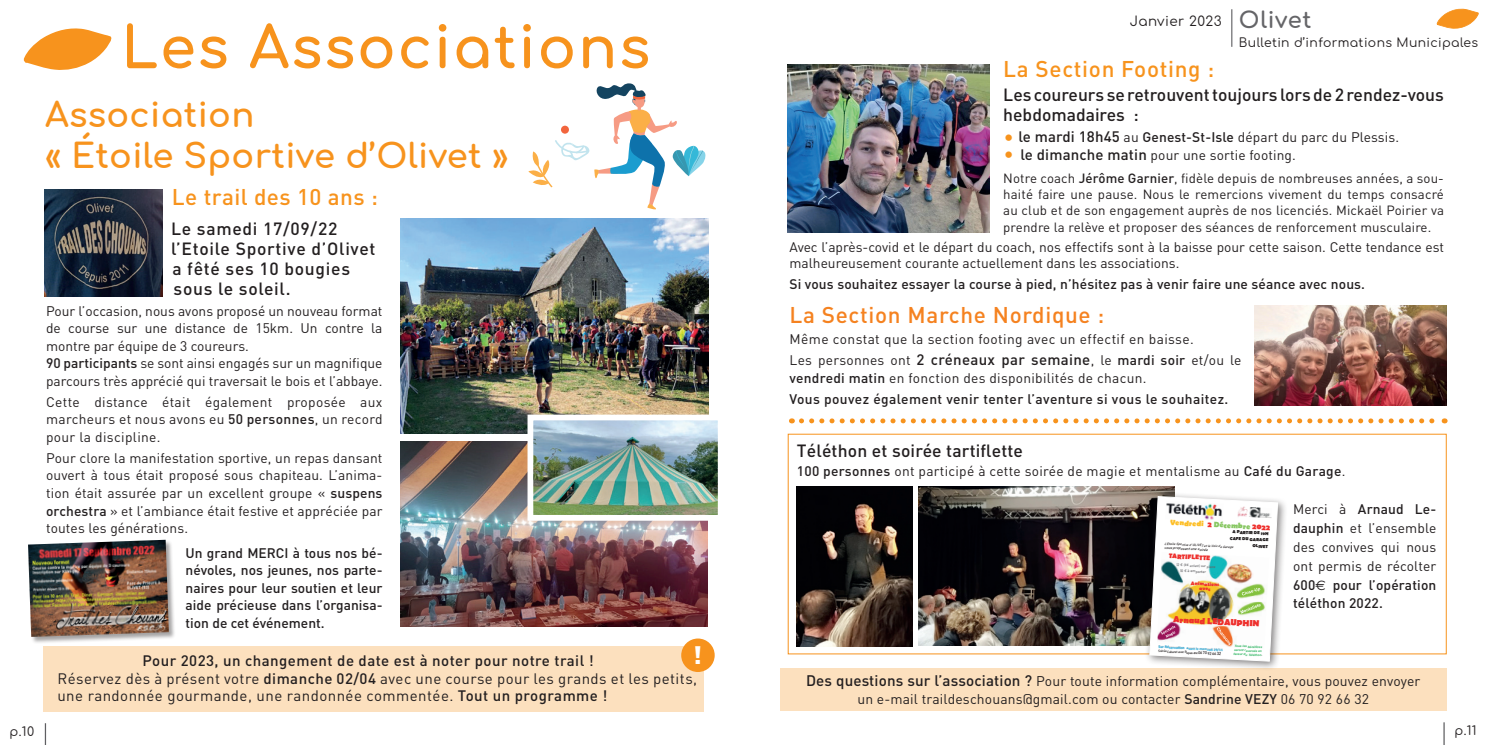
<style>
.page{position:relative;width:1489px;height:745px;background:#fff}
.page>*{position:absolute;margin:0;border:0;box-sizing:border-box;transform-origin:0 0}
.t1{font:700 57.5px "Comfortaa";letter-spacing:.03em;color:#f7931d}
.t2{font:700 33.75px/40.6px "Comfortaa";letter-spacing:.01em;color:#f7931d}
.t3{font:900 25px "DIN";color:#fff}
.t4{font:500 22.5px "DIN";letter-spacing:.03em;color:#f7931d}
.t5{font:500 22.5px "DIN";letter-spacing:.03em;color:#f58220}
.t6{font:700 22.5px "Comfortaa";letter-spacing:.03em;color:#656568}
.t7{font:500 17.5px/20px "DIN";letter-spacing:.01em;color:#231f20}
.t8{font:500 17.5px/20px "DIN";letter-spacing:.04em;color:#231f20}
.t9{font:15px/17.5px "DIN";letter-spacing:.03em;color:#231f20}
.t10{font:13.88px/17.6px "DIN";letter-spacing:.01em;color:#231f20;text-align:center}
.t11{font:13.75px/17.5px "DIN";color:#231f20}
.t12{font:500 13.75px/17.5px "DIN";letter-spacing:.01em;color:#231f20;text-align:justify}
.t13{font:500 13.75px/21px "DIN";letter-spacing:.03em;color:#231f20}
.t14{font:13.75px/21px "DIN";letter-spacing:.03em;color:#231f20}
.t15{font:13.75px "DIN";letter-spacing:.02em;color:#231f20}
.t16{font:13.5px "Comfortaa";letter-spacing:.03em;color:#231f20}
.t17{font:13.25px/16.2px "DIN";letter-spacing:.01em;color:#231f20;text-align:justify}
.t18{font:12.5px "Comfortaa";color:#231f20}
.t19{font:12.38px "Comfortaa";letter-spacing:.03em;color:#231f20}
.t20{font:700 8.75px "Berlin Sans FB";color:#ee2f2c}
.t21{font:700 7.75px "Berlin Sans FB";color:#fdbe26}
.t22{font:700 6.62px "Berlin Sans FB";color:#ee2f2c}
.t23{font:700 5.12px/4.8px "Berlin Sans FB";color:#ee2f2c;text-align:center}
.t24{font:700 4.38px/6.5px "Berlin Sans FB";color:#231f20;text-align:right}
.t25{font:700 3.62px "Calibri";color:#1aaee5}
.t26{font:italic 700 3.62px "Bahnschrift";color:#231f20}
.t27{font:700 3.62px "Bahnschrift";color:#636366}
.t28{font:italic 700 3.25px "Bahnschrift";color:#231f20}
.t29{font:semi-condensed 3.25px "Bahnschrift";color:#231f20}
.t30{font:700 3.25px "Bahnschrift";color:#636366}
.t31{font:italic 700 3.12px/4px "Arial";color:#2bb45f}
.s1{font-weight:500}
.s2{font-weight:500;font-size:15px}
.s3{font-weight:400}
.s4{font-family:"Euro Sans"}
.s5{color:#ee2f2c}
.s6{color:#87c762}
.s7{font-size:3.62px}
.s8{font-size:4px}
.s9{font-weight:700;font-size:4px}
.s10{font-weight:700;font-size:4.38px}
.s11{color:#231f20}
.s12{font-weight:500;font-size:15.12px}
</style>
<div class="page">
<hr style="left:1231px;top:9px;width:1px;height:38px;background:#5f5f62">
<svg style="left:45px;top:723px;width:1px;height:21px"></svg>
<img style="left:787px;top:65px;width:202px;height:168px">
<div style="left:779px;top:668px;width:667px;height:42px;background:#fce0be"></div>
<svg style="left:1443px;top:722px;width:1px;height:22px"></svg>
<img style="left:400px;top:219px;width:308px;height:214px">
<img style="left:1254px;top:305px;width:192px;height:100px">
<svg style="left:23px;top:28px;width:89px;height:42px"></svg>
<svg style="left:1436px;top:8px;width:43px;height:21px"></svg>
<svg style="left:528px;top:83px;width:178px;height:127px"></svg>
<div style="left:561px;top:126px;width:8px;height:8px;background:#f2653d;border-radius:50%"></div>
<img style="left:400px;top:441px;width:307px;height:185px">
<div style="left:43px;top:645px;width:660px;height:66px;background:#fce0be"></div>
<img style="left:534px;top:421px;width:182px;height:92px">
<div style="left:527px;top:414px;width:196px;height:106px;border:6px solid #fff"></div>
<img style="left:44px;top:189px;width:118px;height:107px">
<svg style="left:801px;top:418px;width:643px;height:5px"></svg>
<div style="left:28px;top:539px;width:148px;height:105px;background:#231f20;opacity:.41"></div>
<img style="left:28px;top:539px;width:141px;height:97px">
<div style="left:681px;top:638px;width:33px;height:33px;background:#f7931d;border-radius:50%"></div>
<img style="left:918px;top:486px;width:256px;height:159px">
<img style="left:796px;top:486px;width:116px;height:159px">
<div style="left:1144px;top:491px;width:143px;height:180px;background:#231f20;opacity:.57"></div>
<svg style="left:1149px;top:495px;width:129px;height:166px"></svg>
<h1 class="t1" style="left:121px;top:-5px;width:530px">Les Associations</h1>
<p class="t18" style="left:10px;top:720px;width:26px">p.10</p>
<h2 class="t2" style="left:45px;top:90px;width:464px">Association<br>« Étoile Sportive d’Olivet »</h2>
<h3 class="t4" style="left:172px;top:183px;width:207px">Le trail des 10 ans :</h3>
<p class="t8" style="left:171px;top:217px;width:206px">Le samedi 17/09/22 l’Etoile Sportive d’Olivet a fêté ses 10 bougies sous le soleil.</p>
<p class="t11" style="left:46px;top:301px;width:338px">Pour l’occasion, nous avons proposé un nouveau format de course sur une distance de 15km. Un contre la montre par équipe de 3 coureurs.<br><span class="s1">90 participants</span> se sont ainsi engagés sur un magnifique parcours très apprécié qui traversait le bois et l’abbaye.</p>
<p class="t11" style="left:46px;top:392px;width:338px;text-align:justify">Cette distance était également proposée aux marcheurs et nous avons eu <span class="s1">50 personnes</span>, un record pour la discipline.</p>
<p class="t11" style="left:46px;top:448px;width:338px;text-align:justify">Pour clore la manifestation sportive, un repas dansant ouvert à tous était proposé sous chapiteau. L’anima&shy;tion était assurée par un excellent groupe « <span class="s1">suspens orchestra</span> » et l’ambiance était festive et appréciée par toutes les générations.</p>
<p class="t12" style="left:185px;top:543px;width:198px">Un grand MERCI à tous nos bé&shy;névoles, nos jeunes, nos parte&shy;naires pour leur soutien et leur aide précieuse dans l’organisa&shy;tion de cet événement.</p>
<h3 class="t3" style="left:692px;top:638px;width:11px">!</h3>
<p class="t9" style="left:57px;top:651px;width:641px;text-indent:85px"><span class="s1">Pour 2023, un changement de date est à noter pour notre trail !<br></span>Réservez dès à présent votre <span class="s1">dimanche 02/04</span> avec une course pour les grands et les petits, une randonnée gourmande, une randonnée commentée. <span class="s1">Tout un programme !</span></p>
<p class="t16" style="left:1129px;top:9px;width:93px">Janvier 2023</p>
<h3 class="t6" style="left:1238px;top:-1px;width:74px">Olivet</h3>
<p class="t19" style="left:1238px;top:31px;width:241px">Bulletin d’informations Municipales</p>
<h3 class="t4" style="left:1003px;top:55px;width:212px">La Section Footing :</h3>
<p class="t7" style="left:1003px;top:84px;width:442px">Les coureurs se retrouvent toujours lors de 2 rendez-vous hebdomadaires :</p>
<p class="t11" style="left:1018px;top:128px;width:382px"><span class="s2">le mardi 18h45</span> au <span class="s1">Genest-St-Isle</span> départ du parc du Plessis. <span class="s2">le dimanche matin</span> pour une sortie footing.</p>
<p class="t17" style="left:1003px;top:170px;width:442px">Notre coach <span class="s1">Jérôme Garnier</span>, fidèle depuis de nombreuses années, a sou&shy;haité faire une pause. Nous le remercions vivement du temps consacré au club et de son engagement auprès de nos licenciés. Mickaël Poirier va prendre la relève et proposer des séances de renforcement musculaire.</p>
<p class="t11" style="left:789px;top:238px;width:656px;line-height:16.2px">Avec l’après-covid et le départ du coach, nos effectifs sont à la baisse pour cette saison. Cette tendance est malheureusement courante actuellement dans les associations.</p>
<p class="t12" style="left:789px;top:274px;width:577px">Si vous souhaitez essayer la course à pied, n’hésitez pas à venir faire une séance avec nous.</p>
<h3 class="t5" style="left:789px;top:300px;width:316px">La Section Marche Nordique :</h3>
<p class="t14" style="left:789px;top:328px;width:453px">Même constat que la section footing avec un effectif en baisse.<br>Les personnes ont <span class="s2">2 créneaux par semaine</span>, le <span class="s1">mardi soir</span> et/ou le</p>
<p class="t13" style="left:789px;top:366px;width:440px">vendredi matin <span class="s3">en fonction des disponibilités de chacun.<br></span>Vous pouvez également venir tenter l’aventure si vous le souhaitez.</p>
<p class="t7" style="left:796px;top:439px;width:228px">Téléthon et soirée tartiflette</p>
<p class="t15" style="left:796px;top:462px;width:550px"><span class="s1">100 personnes</span> ont participé à cette soirée de magie et mentalisme au <span class="s1">Café du Garage</span>.</p>
<p class="t11" style="left:1292px;top:498px;width:145px;line-height:18.9px;text-align:justify">Merci à <span class="s1">Arnaud Le&shy;dauphin</span> et l’ensemble des convives qui nous ont permis de récolter <span class="s1">600</span><span class="s4">€</span> <span class="s1">pour l’opération téléthon 2022.</span></p>
<p class="t21" style="left:1170px;top:517px;width:101px;rotate:3deg">Vendredi <span class="s5">2</span> <span class="s6">Décembre</span> <span class="s5">2022</span></p>
<p class="t24" style="left:1230px;top:528px;width:40px;rotate:3deg">A PARTIR DE 19H<br>CAFE DU GARAGE<br>OLIVET</p>
<p class="t28" style="left:1164px;top:540px;width:70px;rotate:3deg">L'Etoile Sportive d' OLIVET et la Voix de Garage</p>
<p class="t26" style="left:1164px;top:544px;width:45px;rotate:3deg">vous proposent une soirée</p>
<p class="t22" style="left:1168px;top:551px;width:43px;rotate:3deg">TARTIFLETTE</p>
<p class="t30" style="left:1176px;top:562px;width:41px;rotate:3deg"><span class="s7">12 €</span> (8€ enfant) sur p<span class="s7">lace</span></p>
<p class="t27" style="left:1180px;top:567px;width:27px;rotate:3deg">10 € à emporter</p>
<p class="t23" style="left:1191px;top:580px;width:30px;rotate:3deg">Animations avec</p>
<p class="t20" style="left:1173px;top:614px;width:88px;rotate:3deg">Arnaud LEDAUPHIN</p>
<p class="t25" style="left:1158px;top:643px;width:66px;rotate:3deg"><span class="s8">Sur Réservati on</span> avant le mercredi 29/11</p>
<p class="t29" style="left:1158px;top:648px;width:64px;rotate:3deg">Soirée Cabaret avec Repas <span class="s8">au</span> <span class="s9">06 70 92 66</span> <span class="s10">32</span></p>
<p class="t31" style="left:1233px;top:643px;width:30px;rotate:3deg">Tous les bénéfices seront reversés en faveur du Téléthon<span class="s11">.</span></p>
<p class="t10" style="left:806px;top:671px;width:615px"><span class="s12">Des questions sur l’association ?</span> Pour toute information complémentaire, vous pouvez envoyer un e-mail traildeschouans@gmail.com ou contacter <span class="s1">Sandrine VEZY</span> 06 70 92 66 32</p>
<p class="t18" style="left:1454px;top:719px;width:24px">p.11</p>
</div>
